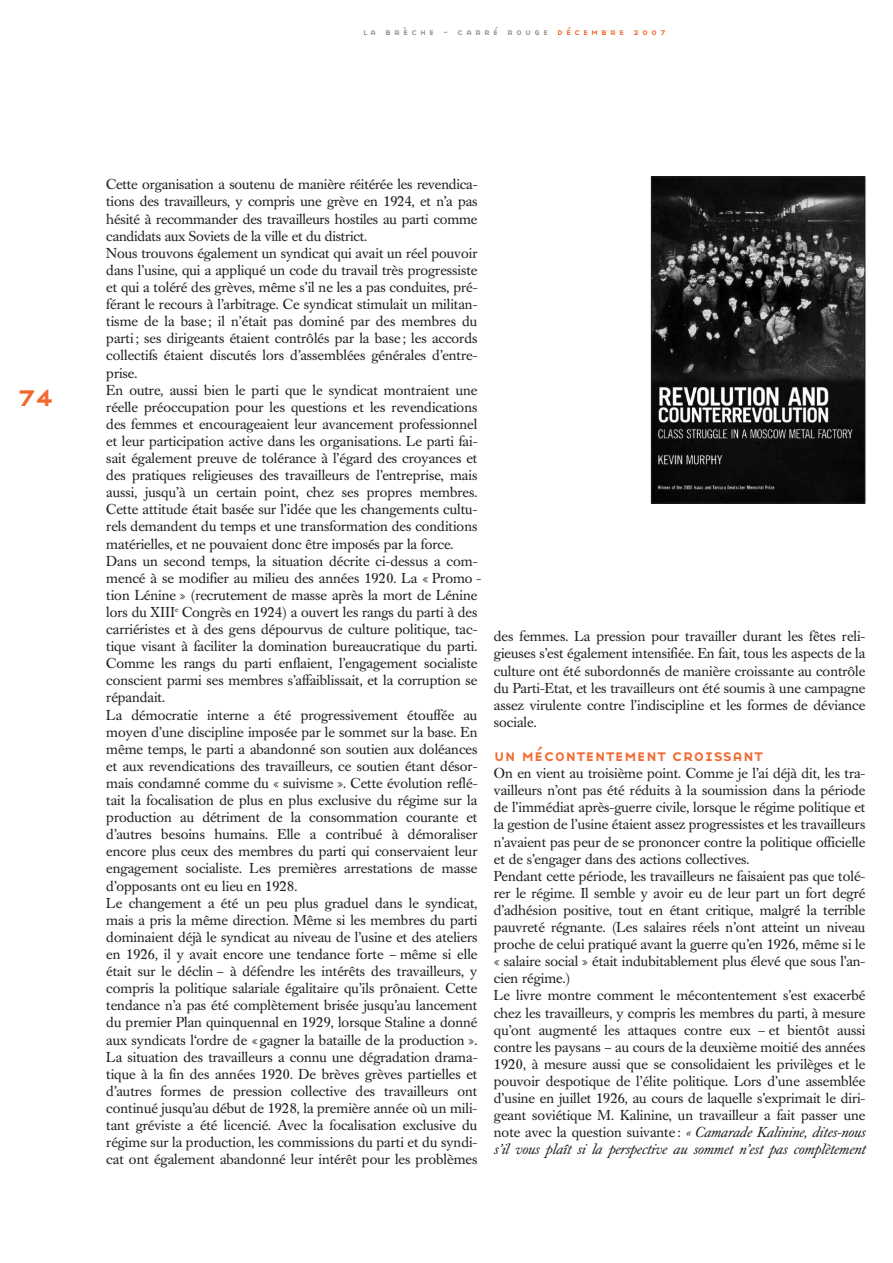
<style>
.page{position:relative;width:893px;height:1263px;background:#fff}
.page>*{position:absolute;margin:0;border:0;box-sizing:border-box;transform-origin:0 0}
.t1{font:30px "Base Nine Small Caps";color:#f26a30}
.t2{font:16.5px "Base Nine Small Caps";color:#f26a30}
.t3{font:14.25px/17.1px "Caslon Book BE";color:#231f20}
.t4{font:9px "Base Nine Small Caps";letter-spacing:.335em;color:#939598}
.s1{color:#f26a30}
.s2{font-style:italic}
</style>
<div class="page">
<img style="left:653px;top:178px;width:210px;height:323px">
<div style="left:651px;top:176px;width:214px;height:327px;border:1px solid #231f20"></div>
<p class="t4" style="left:363px;top:26px;width:304px">la brèche - carré rouge <span class="s1">décembre 2007</span></p>
<h1 class="t1" style="left:17px;top:378px;width:40px">74</h1>
<p class="t3" style="left:106px;top:177px;width:376px">Cette organisation a soutenu de manière réitérée les revendica&shy;tions des travailleurs, y compris une grève en 1924, et n’a pas hésité à recommander des travailleurs hostiles au parti comme candidats aux Soviets de la ville et du district.<br>Nous trouvons également un syndicat qui avait un réel pouvoir dans l’usine, qui a appliqué un code du travail très progressiste et qui a toléré des grèves, même s’il ne les a pas conduites, pré&shy;férant le recours à l’arbitrage. Ce syndicat stimulait un militan&shy;tisme de la base; il n’était pas dominé par des membres du parti; ses dirigeants étaient contrôlés par la base; les accords collectifs étaient discutés lors d’assemblées générales d’entre - prise.<br>En outre, aussi bien le parti que le syndicat montraient une réelle préoccupation pour les questions et les revendications des femmes et encourageaient leur avancement professionnel et leur participation active dans les organisations. Le parti fai&shy;sait également preuve de tolérance à l’égard des croyances et des pratiques religieuses des travailleurs de l’entreprise, mais aussi, jusqu’à un certain point, chez ses propres membres.<br>Cette attitude était basée sur l’idée que les changements cultu&shy;rels demandent du temps et une transformation des conditions matérielles, et ne pouvaient donc être imposés par la force.<br>Dans un second temps, la situation décrite ci-dessus a com&shy;mencé à se modifier au milieu des années 1920. La « Promo - tion Lénine » (recrutement de masse après la mort de Lénine lors du XIII<sup>e</sup> Congrès en 1924) a ouvert les rangs du parti à des carriéristes et à des gens dépourvus de culture politique, tac&shy;tique visant à faciliter la domination bureaucratique du parti.<br>Comme les rangs du parti enflaient, l’engagement socialiste conscient parmi ses membres s’affaiblissait, et la corruption se répandait.<br>La démocratie interne a été progressivement étouffée au moyen d’une discipline imposée par le sommet sur la base. En même temps, le parti a abandonné son soutien aux doléances et aux revendications des travailleurs, ce soutien étant désor&shy;mais condamné comme du « suivisme ». Cette évolution reflé&shy;tait la focalisation de plus en plus exclusive du régime sur la production au détriment de la consommation courante et d’autres besoins humains. Elle a contribué à démoraliser encore plus ceux des membres du parti qui conservaient leur engagement socialiste. Les premières arrestations de masse d’opposants ont eu lieu en 1928.<br>Le changement a été un peu plus graduel dans le syndicat, mais a pris la même direction. Même si les membres du parti dominaient déjà le syndicat au niveau de l’usine et des ateliers en 1926, il y avait encore une tendance forte – même si elle était sur le déclin – à défendre les intérêts des travailleurs, y compris la politique salariale égalitaire qu’ils prônaient. Cette tendance n’a pas été complètement brisée jusqu’au lancement du premier Plan quinquennal en 1929, lorsque Staline a donné aux syndicats l‘ordre de «gagner la bataille de la production ».<br>La situation des travailleurs a connu une dégradation drama&shy;tique à la fin des années 1920. De brèves grèves partielles et d’autres formes de pression collective des travailleurs ont continué jusqu’au début de 1928, la première année où un mili&shy;tant gréviste a été licencié. Avec la focalisation exclusive du régime sur la production, les commissions du parti et du syndi&shy;cat ont également abandonné leur intérêt pour les problèmes</p>
<p class="t3" style="left:494px;top:629px;width:373px;text-align:justify">des femmes. La pression pour travailler durant les fêtes reli&shy;gieuses s’est également intensifiée. En fait, tous les aspects de la culture ont été subordonnés de manière croissante au contrôle du Parti-Etat, et les travailleurs ont été soumis à une campagne assez virulente contre l’indiscipline et les formes de déviance sociale.</p>
<p class="t2" style="left:494px;top:746px;width:271px">un mécontentement croissant</p>
<p class="t3" style="left:494px;top:766px;width:373px">On en vient au troisième point. Comme je l’ai déjà dit, les tra&shy;vailleurs n’ont pas été réduits à la soumission dans la période de l’immédiat après-guerre civile, lorsque le régime politique et la gestion de l’usine étaient assez progressistes et les travailleurs n’avaient pas peur de se prononcer contre la politique officielle et de s’engager dans des actions collectives.<br>Pendant cette période, les travailleurs ne faisaient pas que tolé&shy;rer le régime. Il semble y avoir eu de leur part un fort degré d’adhésion positive, tout en étant critique, malgré la terrible pauvreté régnante. (Les salaires réels n’ont atteint un niveau proche de celui pratiqué avant la guerre qu’en 1926, même si le « salaire social » était indubitablement plus élevé que sous l’an&shy;cien régime.)<br>Le livre montre comment le mécontentement s’est exacerbé chez les travailleurs, y compris les membres du parti, à mesure qu’ont augmenté les attaques contre eux – et bientôt aussi contre les paysans – au cours de la deuxième moitié des années 1920, à mesure aussi que se consolidaient les privilèges et le pouvoir despotique de l’élite politique. Lors d’une assemblée d’usine en juillet 1926, au cours de laquelle s’exprimait le diri&shy;geant soviétique M. Kalinine, un travailleur a fait passer une note avec la question suivante: <span class="s2">« Camarade Kalinine, dites-nous s’il vous plaît si la perspective au sommet n’est pas complètement</span></p>
</div>
